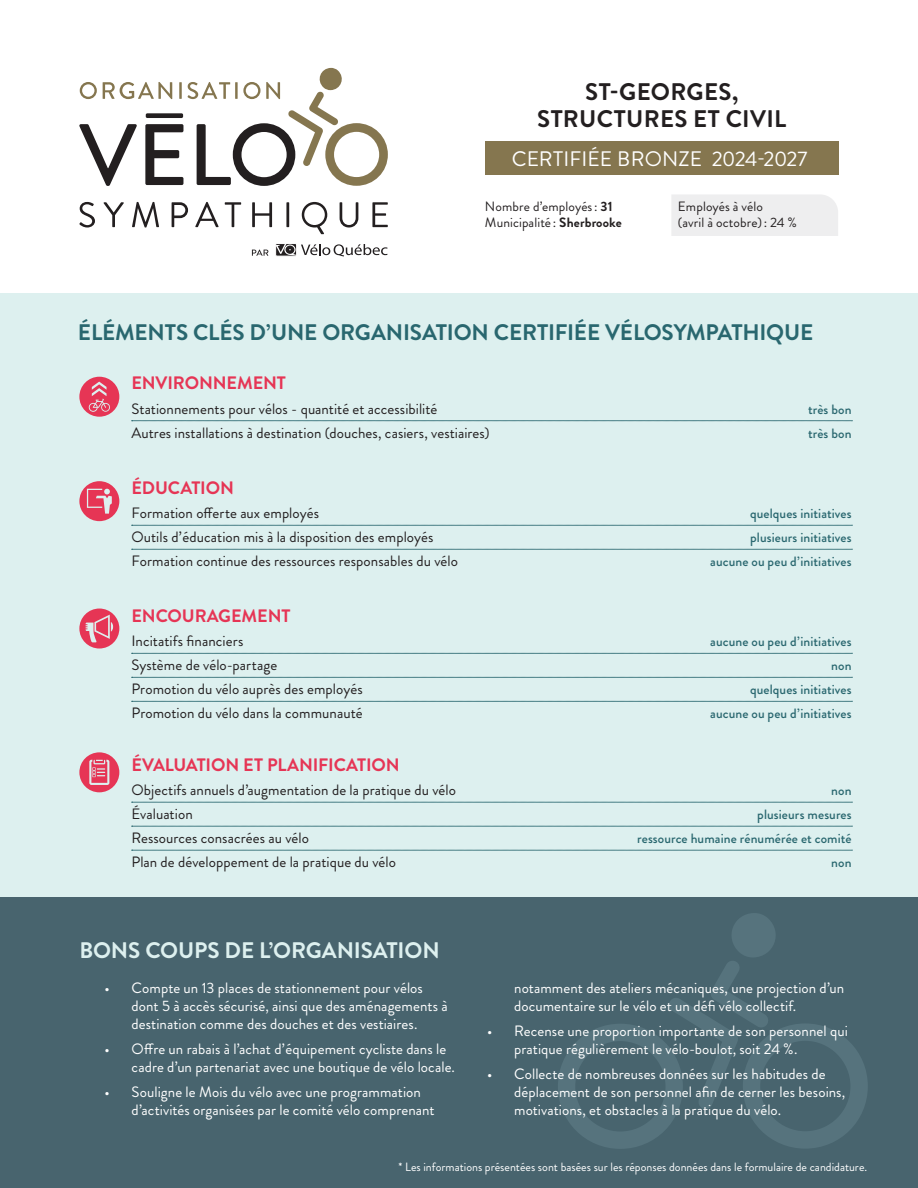
<style>
.page{position:relative;width:918px;height:1188px;background:#fff}
.page>*{position:absolute;margin:0;border:0;box-sizing:border-box;transform-origin:0 0}
.t1{font:700 24px/27px "Brandon Grotesque";letter-spacing:.01em;color:#231f20;text-align:center}
.t2{font:700 22.5px "Brandon Grotesque";letter-spacing:-.01em;color:#29676f}
.t3{font:700 22.5px "Brandon Grotesque";letter-spacing:-.005em;color:#ddf0ef}
.t4{font:21px "Brandon Grotesque";color:#fff}
.t5{font:700 18px "Brandon Grotesque";letter-spacing:-.005em;color:#e63555}
.t6{font:15px/18px "Brandon Grotesque";letter-spacing:.005em;color:#fff}
.t7{font:15px "Brandon Grotesque";color:#231f20}
.t8{font:500 13.5px "Brandon Grotesque";letter-spacing:.01em;color:#29676f}
.t9{font:13.5px/16.2px "Brandon Grotesque";letter-spacing:.01em;color:#231f20}
.t10{font:12px "Brandon Grotesque";color:#fff}
.s1{font-weight:700}
</style>
<div class="page">
<div style="left:485px;top:141px;width:354px;height:34px;background:#85764f"></div>
<svg style="left:79px;top:202px;width:16px;height:26px"></svg>
<svg style="left:103px;top:202px;width:21px;height:25px"></svg>
<svg style="left:132px;top:202px;width:27px;height:26px"></svg>
<svg style="left:172px;top:202px;width:16px;height:25px"></svg>
<svg style="left:195px;top:202px;width:24px;height:25px"></svg>
<svg style="left:225px;top:202px;width:16px;height:25px"></svg>
<svg style="left:252px;top:202px;width:20px;height:25px"></svg>
<hr style="left:286px;top:202px;width:3px;height:25px;background:#231f20">
<svg style="left:302px;top:202px;width:25px;height:32px"></svg>
<svg style="left:340px;top:202px;width:18px;height:26px"></svg>
<svg style="left:372px;top:202px;width:16px;height:25px"></svg>
<svg style="left:79px;top:68px;width:309px;height:118px"></svg>
<div style="left:146px;top:113px;width:37px;height:5px;background:#231f20;border-radius:2px"></div>
<svg style="left:277px;top:244px;width:111px;height:13px"></svg>
<div style="left:275px;top:243px;width:22px;height:13px;border:1px solid #fff"></div>
<svg style="left:252px;top:249px;width:16px;height:7px"></svg>
<div style="left:671px;top:195px;width:167px;height:41px;background:#eeeeef"></div>
<div style="left:0;top:897px;width:918px;height:291px;background:#48646e"></div>
<svg style="left:558px;top:913px;width:310px;height:236px"></svg>
<div style="left:0;top:294px;width:918px;height:603px;background:#ddf0ef"></div>
<div style="left:79px;top:377px;width:40px;height:40px;background:#e63555;border-radius:50%"></div>
<svg style="left:89px;top:382px;width:21px;height:30px"></svg>
<svg style="left:132px;top:421px;width:720px;height:1px"></svg>
<div style="left:79px;top:752px;width:40px;height:40px;background:#e63555;border-radius:50%"></div>
<svg style="left:89px;top:760px;width:20px;height:25px"></svg>
<svg style="left:132px;top:802px;width:720px;height:1px"></svg>
<svg style="left:132px;top:826px;width:720px;height:1px"></svg>
<svg style="left:132px;top:850px;width:720px;height:1px"></svg>
<div style="left:79px;top:481px;width:40px;height:40px;background:#e63555;border-radius:50%"></div>
<svg style="left:87px;top:489px;width:25px;height:25px"></svg>
<svg style="left:132px;top:525px;width:720px;height:1px"></svg>
<svg style="left:132px;top:549px;width:720px;height:1px"></svg>
<div style="left:79px;top:609px;width:40px;height:40px;background:#e63555;border-radius:50%"></div>
<svg style="left:86px;top:615px;width:27px;height:27px"></svg>
<svg style="left:132px;top:653px;width:720px;height:1px"></svg>
<svg style="left:132px;top:677px;width:720px;height:1px"></svg>
<svg style="left:132px;top:701px;width:720px;height:1px"></svg>
<h1 class="t1" style="left:537px;top:79px;width:251px">ST-GEORGES,<br>STRUCTURES ET CIVIL</h1>
<h3 class="t4" style="left:512px;top:151px;width:297px">CERTIFIÉE BRONZE 2024-2027</h3>
<p class="t9" style="left:678px;top:200px;width:121px">Employés à vélo<br>(avril à octobre) : 24 %</p>
<p class="t9" style="left:485px;top:200px;width:138px">Nombre d’employés : <span class="s1">31<br></span>Municipalité : <span class="s1">Sherbrooke</span></p>
<h2 class="t2" style="left:78px;top:319px;width:737px">ÉLÉMENTS CLÉS D’UNE ORGANISATION CERTIFIÉE VÉLOSYMPATHIQUE</h2>
<p class="t5" style="left:131px;top:373px;width:156px">ENVIRONNEMENT</p>
<p class="t7" style="left:131px;top:403px;width:307px">Stationnements pour vélos - quantité et accessibilité</p>
<p class="t8" style="left:808px;top:401px;width:45px">très bon</p>
<p class="t7" style="left:131px;top:427px;width:360px">Autres installations à destination (douches, casiers, vestiaires)</p>
<p class="t8" style="left:808px;top:425px;width:45px">très bon</p>
<p class="t5" style="left:131px;top:477px;width:104px">ÉDUCATION</p>
<p class="t7" style="left:131px;top:508px;width:189px">Formation offerte aux employés</p>
<p class="t8" style="left:750px;top:506px;width:103px">quelques initiatives</p>
<p class="t7" style="left:131px;top:532px;width:304px">Outils d’éducation mis à la disposition des employés</p>
<p class="t8" style="left:750px;top:530px;width:103px">plusieurs initiatives</p>
<p class="t7" style="left:131px;top:556px;width:328px">Formation continue des ressources responsables du vélo</p>
<p class="t8" style="left:710px;top:554px;width:143px">aucune ou peu d’initiatives</p>
<p class="t5" style="left:131px;top:605px;width:161px">ENCOURAGEMENT</p>
<p class="t7" style="left:131px;top:636px;width:113px">Incitatifs financiers</p>
<p class="t8" style="left:710px;top:634px;width:143px">aucune ou peu d’initiatives</p>
<p class="t7" style="left:131px;top:660px;width:147px">Système de vélo-partage</p>
<p class="t8" style="left:831px;top:658px;width:22px">non</p>
<p class="t7" style="left:131px;top:684px;width:233px">Promotion du vélo auprès des employés</p>
<p class="t8" style="left:750px;top:682px;width:103px">quelques initiatives</p>
<p class="t7" style="left:131px;top:708px;width:233px">Promotion du vélo dans la communauté</p>
<p class="t8" style="left:710px;top:706px;width:143px">aucune ou peu d’initiatives</p>
<p class="t5" style="left:131px;top:754px;width:270px">ÉVALUATION ET PLANIFICATION</p>
<p class="t7" style="left:131px;top:784px;width:326px">Objectifs annuels d’augmentation de la pratique du vélo</p>
<p class="t8" style="left:831px;top:783px;width:22px">non</p>
<p class="t7" style="left:131px;top:808px;width:63px">Évaluation</p>
<p class="t8" style="left:757px;top:807px;width:96px">plusieurs mesures</p>
<p class="t7" style="left:131px;top:832px;width:179px">Ressources consacrées au vélo</p>
<p class="t8" style="left:637px;top:831px;width:216px">ressource humaine rénumérée et comité</p>
<p class="t7" style="left:131px;top:856px;width:266px">Plan de développement de la pratique du vélo</p>
<p class="t8" style="left:831px;top:855px;width:22px">non</p>
<h2 class="t3" style="left:79px;top:937px;width:362px">BONS COUPS DE L’ORGANISATION</h2>
<p class="t6" style="left:132px;top:981px;width:318px;text-indent:-27px">• Compte un 13 places de stationnement pour vélos dont 5 à accès sécurisé, ainsi que des aménagements à destination comme des douches et des vestiaires.</p>
<p class="t6" style="left:132px;top:1042px;width:325px;text-indent:-27px">• Offre un rabais à l’achat d’équipement cycliste dans le cadre d’un partenariat avec une boutique de vélo locale.</p>
<p class="t6" style="left:132px;top:1085px;width:305px;text-indent:-27px">• Souligne le Mois du vélo avec une programmation d’activités organisées par le comité vélo comprenant</p>
<p class="t6" style="left:514px;top:981px;width:332px">notamment des ateliers mécaniques, une projection d’un documentaire sur le vélo et un défi vélo collectif.</p>
<p class="t6" style="left:514px;top:1024px;width:335px;text-indent:-27px">• Recense une proportion importante de son personnel qui pratique régulièrement le vélo-boulot, soit 24 %.</p>
<p class="t6" style="left:514px;top:1067px;width:333px;text-indent:-27px">• Collecte de nombreuses données sur les habitudes de déplacement de son personnel afin de cerner les besoins, motivations, et obstacles à la pratique du vélo.</p>
<p class="t10" style="left:399px;top:1162px;width:470px">* Les informations présentées sont basées sur les réponses données dans le formulaire de candidature.</p>
</div>
